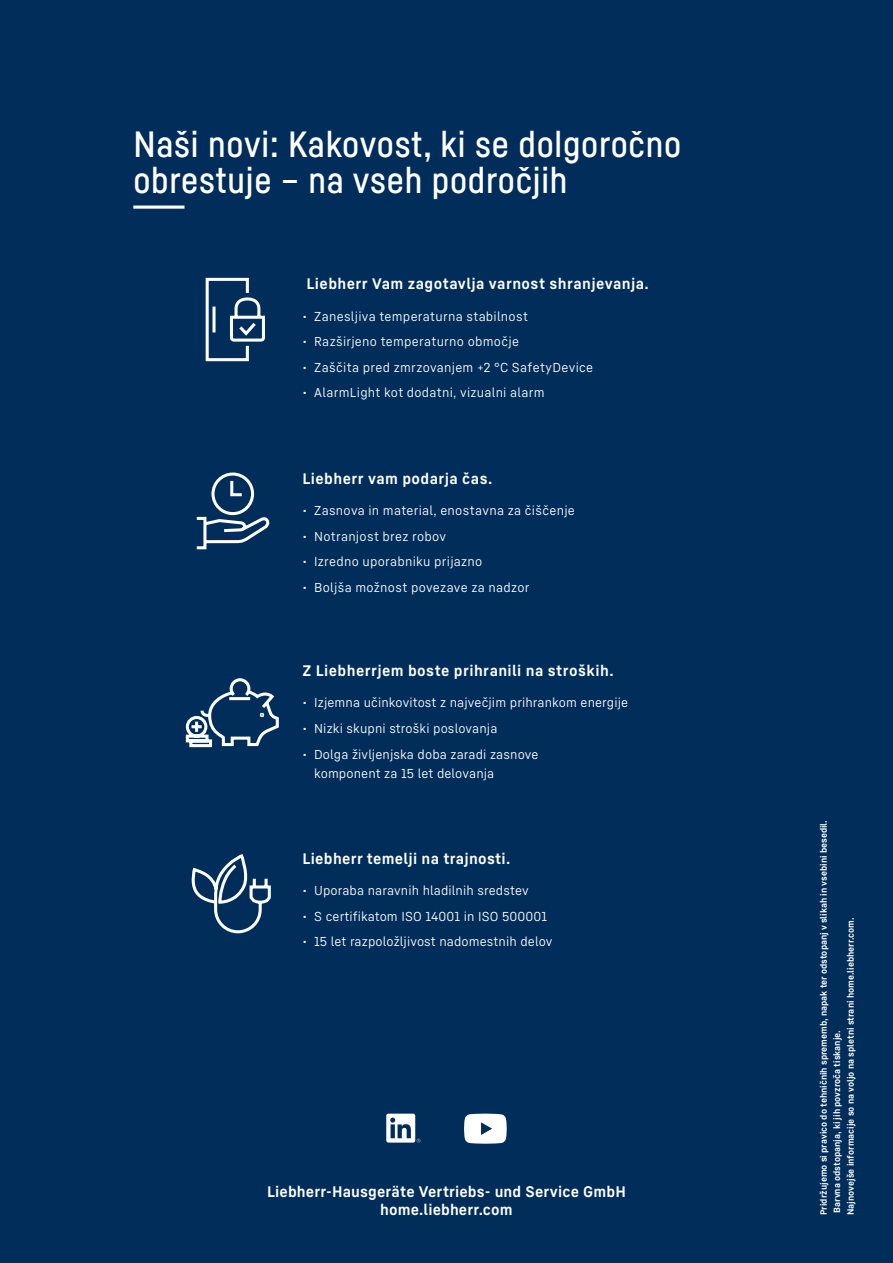
<style>
.page{position:relative;width:893px;height:1263px;background:#002d5a}
.page>*{position:absolute;margin:0;border:0;box-sizing:border-box;transform-origin:0 0}
.t1{font:36px/36px "Liebherr Head";letter-spacing:.02em;color:#fff}
.t2{font:700 15px/18px "Liebherr Text";letter-spacing:.02em;color:#fff;text-align:center}
.t3{font:12.75px/19.2px "Liebherr Text";letter-spacing:.015em;color:#fff}
.t4{font:700 9px/13.5px "Liebherr Text";color:#fff}
</style>
<div class="page">
<svg style="left:464px;top:1113px;width:43px;height:31px"></svg>
<svg style="left:386px;top:1113px;width:35px;height:29px"></svg>
<svg style="left:196px;top:472px;width:74px;height:78px"></svg>
<svg style="left:205px;top:277px;width:60px;height:85px"></svg>
<svg style="left:191px;top:856px;width:80px;height:78px"></svg>
<svg style="left:185px;top:678px;width:94px;height:70px"></svg>
<h1 class="t1" style="left:133px;top:125px;width:549px">Naši novi: Kakovost, ki se dolgoročno obrestuje – na vseh področjih<br>---</h1>
<p class="t2" style="left:306px;top:274px;width:344px">Liebherr Vam zagotavlja varnost shranjevanja.</p>
<p class="t3" style="left:302px;top:306px;width:227px">• Zanesljiva temperaturna stabilnost</p>
<p class="t3" style="left:302px;top:331px;width:218px">• Razširjeno temperaturno območje</p>
<p class="t3" style="left:302px;top:357px;width:292px">• Zaščita pred zmrzovanjem +2 °C SafetyDevice</p>
<p class="t3" style="left:302px;top:382px;width:244px">• AlarmLight kot dodatni, vizualni alarm</p>
<p class="t2" style="left:302px;top:469px;width:191px">Liebherr vam podarja čas.</p>
<p class="t3" style="left:302px;top:500px;width:274px">• Zasnova in material, enostavna za čiščenje</p>
<p class="t3" style="left:302px;top:526px;width:145px">• Notranjost brez robov</p>
<p class="t3" style="left:302px;top:551px;width:181px">• Izredno uporabniku prijazno</p>
<p class="t3" style="left:302px;top:577px;width:229px">• Boljša možnost povezave za nadzor</p>
<p class="t2" style="left:302px;top:661px;width:313px">Z Liebherrjem boste prihranili na stroških.</p>
<p class="t3" style="left:302px;top:693px;width:327px">• Izjemna učinkovitost z največjim prihrankom energije</p>
<p class="t3" style="left:302px;top:718px;width:196px">• Nizki skupni stroški poslovanja</p>
<p class="t3" style="left:314px;top:744px;width:226px;text-indent:-12px">• Dolga življenjska doba zaradi zasnove komponent za 15 let delovanja</p>
<p class="t2" style="left:302px;top:849px;width:209px">Liebherr temelji na trajnosti.</p>
<p class="t3" style="left:302px;top:880px;width:228px">• Uporaba naravnih hladilnih sredstev</p>
<p class="t3" style="left:302px;top:906px;width:246px">• S certifikatom ISO 14001 in ISO 500001</p>
<p class="t3" style="left:302px;top:931px;width:252px">• 15 let razpoložljivost nadomestnih delov</p>
<p class="t2" style="left:267px;top:1182px;width:360px">Liebherr-Hausgeräte Vertriebs- und Service GmbH home.liebherr.com</p>
<p class="t4" style="left:816px;top:1215px;width:396px;rotate:-90deg">Pridržujemo si pravico do tehničnih sprememb, napak ter odstopanj v slikah in vsebini besedil.<br>Barvna odstopanja, ki jih povzroča tiskanje.<br>Najnovejše informacije so na voljo na spletni strani home.liebherr.com.</p>
</div>
